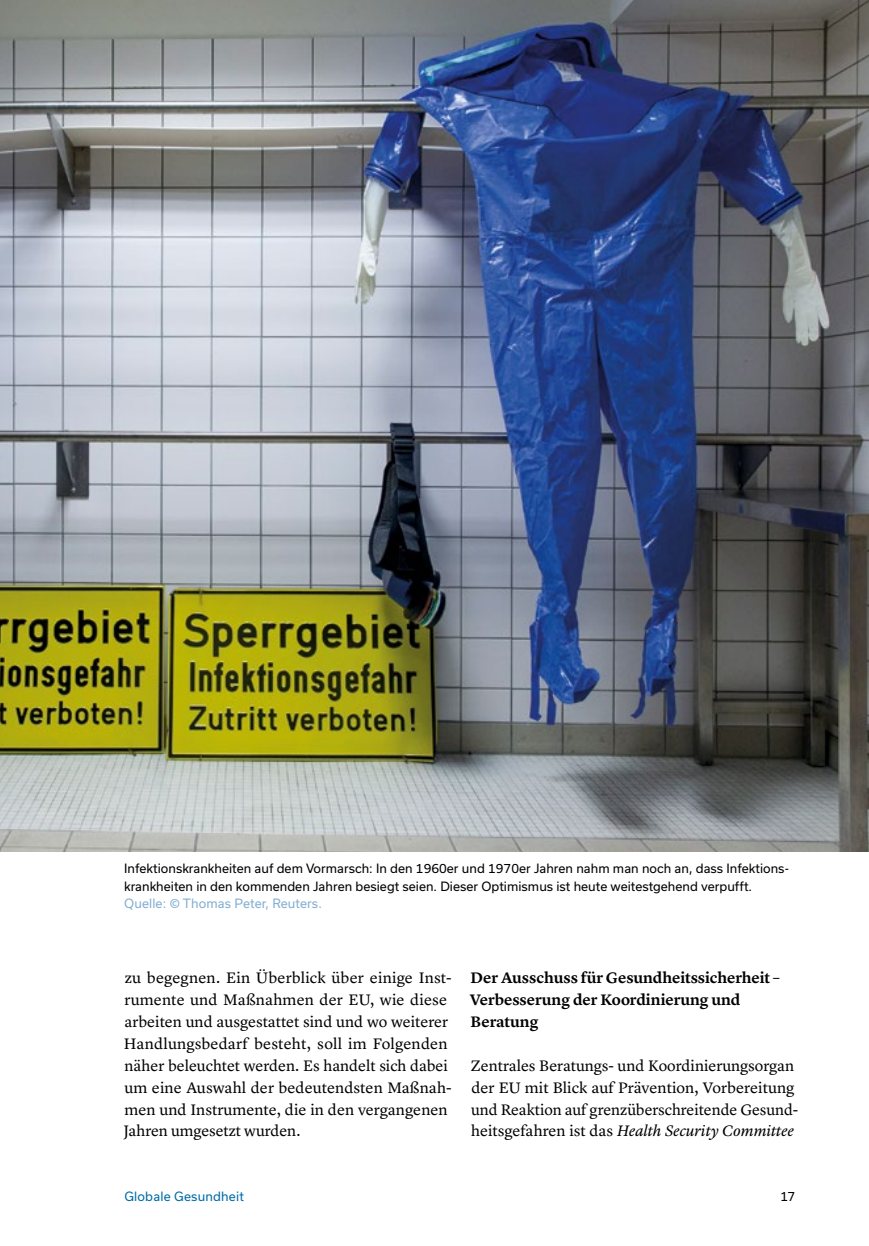
<style>
.page{position:relative;width:869px;height:1246px;background:#fff}
.page>*{position:absolute;margin:0;border:0;box-sizing:border-box;transform-origin:0 0}
.t1{font:15.75px/21.9px "Lyon Text";color:#000}
.t2{font:600 15.75px/21.9px "Lyon Text";color:#000}
.t3{font:12.25px/17.5px "Usual";letter-spacing:.005em;color:#000}
.t4{font:12.25px "Usual";letter-spacing:.01em;color:#85aed2}
.t5{font:12.25px "Usual";letter-spacing:.015em;color:#006ca6}
.s1{font-style:italic}
</style>
<div class="page">
<img style="left:0;top:0;width:868px;height:851px">
<p class="t3" style="left:124px;top:859px;width:664px">Infektionskrankheiten auf dem Vormarsch: In den 1960er und 1970er Jahren nahm man noch an, dass Infektions&shy;krankheiten in den kommenden Jahren besiegt seien. Dieser Optimismus ist heute weitestgehend verpufft.</p>
<p class="t4" style="left:124px;top:896px;width:199px">Quelle: © Thomas Peter, Reuters.</p>
<p class="t1" style="left:124px;top:965px;width:329px">zu begegnen. Ein Überblick über einige Inst&shy;rumente und Maßnahmen der EU, wie diese arbeiten und ausgestattet sind und wo weiterer Handlungsbedarf besteht, soll im Folgenden näher beleuchtet werden. Es handelt sich dabei um eine Auswahl der bedeutendsten Maßnah&shy;men und Instrumente, die in den vergangenen Jahren umgesetzt wurden.</p>
<p class="t2" style="left:469px;top:965px;width:311px">Der Ausschuss für Gesundheitssicherheit –<br>Verbesserung der Koordinierung und<br>Beratung</p>
<p class="t1" style="left:470px;top:1053px;width:329px">Zentrales Beratungs- und Koordinierungsorgan der EU mit Blick auf Prävention, Vorbereitung und Reaktion auf grenzüberschreitende Gesund&shy;heitsgefahren ist das <span class="s1">Health Security Committee</span></p>
<p class="t5" style="left:124px;top:1188px;width:121px">Globale Gesundheit</p>
<p class="t3" style="left:780px;top:1186px;width:16px">17</p>
</div>
